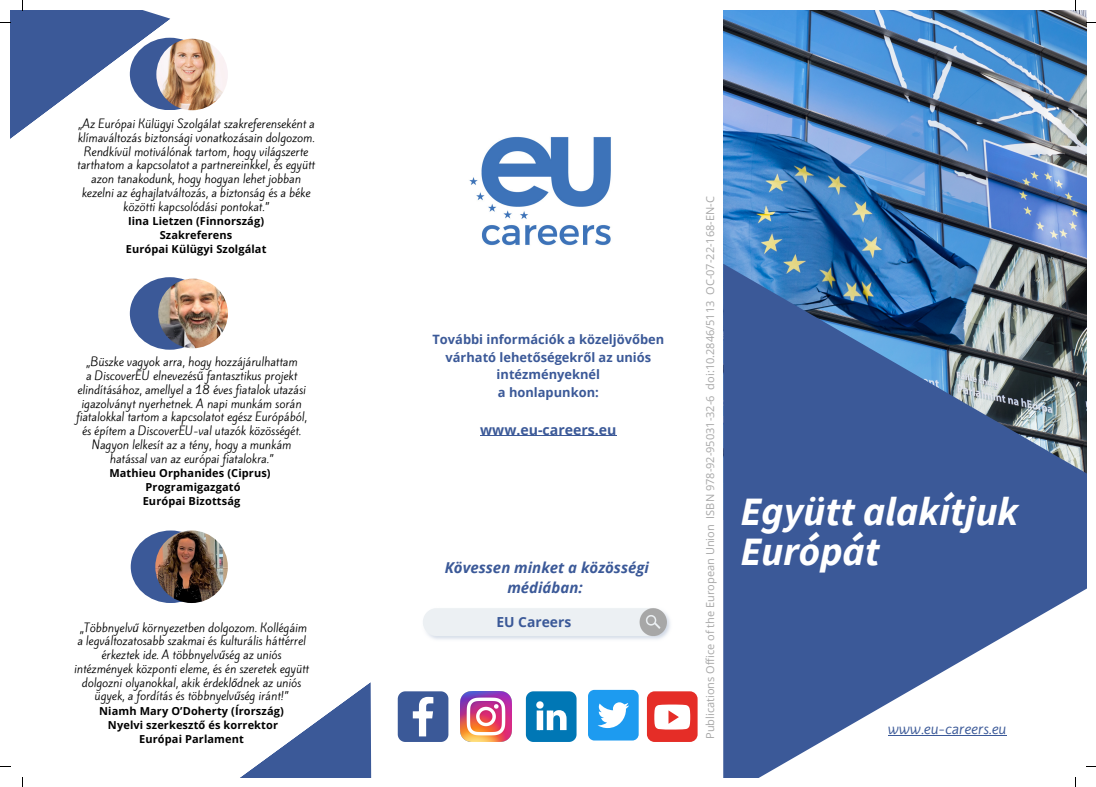
<style>
.page{position:relative;width:1096px;height:787px;background:#fff}
.page>*{position:absolute;margin:0;border:0;box-sizing:border-box;transform-origin:0 0}
.t1{font:italic 700 40.25px/39.4px "Source Sans Pro";color:#fff}
.t2{font:italic 700 15px/20.6px "Open Sans";color:#3b5998;text-align:center}
.t3{font:14.62px "Kite One";color:#3b5998}
.t4{font:700 14.12px "Open Sans";color:#3b5998}
.t5{font:700 13.88px "Open Sans";color:#3b5998}
.t6{font:700 12.88px/17.8px "Open Sans";color:#3b5998;text-align:center}
.t7{font:11px/13.8px "Kite One";color:#000;text-align:center}
.t8{font:700 11px "Open Sans";letter-spacing:.01em;color:#000}
.t9{font:11px "Open Sans";color:#a7a7a7}
.s1{font-family:"Noto Sans"}
.s2{font-family:"Noto Sans";font-style:italic}
</style>
<div class="page">
<img style="left:448px;top:96px;width:190px;height:190px;border-radius:50%">
<svg style="left:398px;top:691px;width:50px;height:51px"></svg>
<img style="left:460px;top:691px;width:51px;height:51px">
<svg style="left:526px;top:691px;width:50px;height:51px"></svg>
<div style="left:588px;top:690px;width:50px;height:50px;background:#1d9bf0;border-radius:6px"></div>
<svg style="left:597px;top:702px;width:32px;height:26px"></svg>
<div style="left:647px;top:691px;width:50px;height:51px;background:#e52d27;border-radius:8px"></div>
<svg style="left:654px;top:704px;width:36px;height:25px"></svg>
<img style="left:423px;top:608px;width:247px;height:32px">
<div style="left:130px;top:277px;width:80px;height:73px;background:#3b5998;border-radius:50%"></div>
<img style="left:156px;top:39px;width:72px;height:71px;border-radius:50%">
<img style="left:158px;top:279px;width:70px;height:69px;border-radius:50%">
<div style="left:131px;top:530px;width:80px;height:73px;background:#3b5998;border-radius:50%"></div>
<img style="left:155px;top:530px;width:73px;height:73px;border-radius:50%">
<img style="left:723px;top:10px;width:363px;height:254px">
<svg style="left:723px;top:264px;width:363px;height:513px;fill:#3b5998"></svg>
<svg style="left:241px;top:682px;width:131px;height:95px"></svg>
<hr style="left:887px;top:735px;width:119px;height:1px;background:#3b5998">
<hr style="left:480px;top:435px;width:136px;height:1px;background:#3b5998">
<svg style="left:0;top:0;width:171px;height:139px"></svg>
<p class="t7" style="left:77px;top:117px;width:239px">„Az Európai Külügyi Szolgálat szakreferenseként a klímaváltozás biztonsági vonatkozásain dolgozom.<br>Rendkívül motiválónak tartom, hogy világszerte tarthatom a kapcsolatot a partnereinkkel, és együtt azon tanakodunk, hogy hogyan lehetjobban kezelni az éghajlatváltozás, a biztonság és a béke közötti kapcsolódási pontokat.”</p>
<h2 class="t8" style="left:128px;top:214px;width:137px">Iina Lietzen (Finnország)</h2>
<p class="t8" style="left:160px;top:227px;width:74px">Szakreferens</p>
<h2 class="t8" style="left:126px;top:241px;width:142px">Európai Külügyi Szolgálat</h2>
<p class="t9" style="left:702px;top:739px;width:544px;rotate:-90deg">Publications Office of the European Union ISBN 978-92-95031-32-6 doi:10.2846/5113 OC-07-22-168-EN-C</p>
<h4 class="t6" style="left:432px;top:330px;width:233px">További információk a közeljövőben várható lehetőségekről az uniós intézményeknél<br>a honlapunkon:</h4>
<p class="t7" style="left:86px;top:355px;width:213px">„Büszke vagyok arra, hogy hozzájárulhattam</p>
<p class="t7" style="left:76px;top:369px;width:232px">a DiscoverEU elnevezés<span class="s1">ű</span> fantasztikus projekt elindításához, amellyel a 18 éves fiatalok utazási igazolványt nyerhetnek. A napi munkám során fiatalokkal tartom a kapcsolatot egész Európából, és építem a DiscoverEU-val utazók közösségét.<br>Nagyon lelkesít az a tény, hogy a munkám hatással van az európai fiatalokra.”</p>
<p class="t8" style="left:109px;top:465px;width:163px">Mathieu Orphanides (Ciprus)</p>
<p class="t8" style="left:145px;top:479px;width:96px">Programigazgató</p>
<p class="t8" style="left:143px;top:493px;width:99px">Európai Bizottság</p>
<p class="t1" style="left:740px;top:491px;width:280px">Együtt alakítjuk<br>Európát</p>
<p class="t4" style="left:480px;top:419px;width:138px">www.eu-careers.eu</p>
<h2 class="t2" style="left:445px;top:556px;width:206px">Kövessen minket a közösségi médiában:</h2>
<p class="t5" style="left:496px;top:612px;width:76px">EU Careers</p>
<p class="t7" style="left:74px;top:621px;width:236px">„Többnyelv<span class="s2">ű</span> környezetben dolgozom. Kollégáim a legváltozatosabb szakmai és kulturális háttérrel érkeztek ide. A többnyelv<span class="s2">ű</span>ség az uniós intézmények központi eleme, és én szeretek együtt dolgozni olyanokkal, akik érdekl<span class="s2">ő</span>dnek az uniós ügyek, a fordítás és többnyelv<span class="s2">ű</span>ség iránt!”</p>
<p class="t8" style="left:99px;top:703px;width:186px">Niamh Mary O’Doherty (Írország)</p>
<p class="t8" style="left:108px;top:717px;width:171px">Nyelvi szerkesztő és korrektor</p>
<p class="t8" style="left:139px;top:731px;width:106px">Európai Parlament</p>
<p class="t3" style="left:887px;top:718px;width:120px">www.eu-careers.eu</p>
</div>
